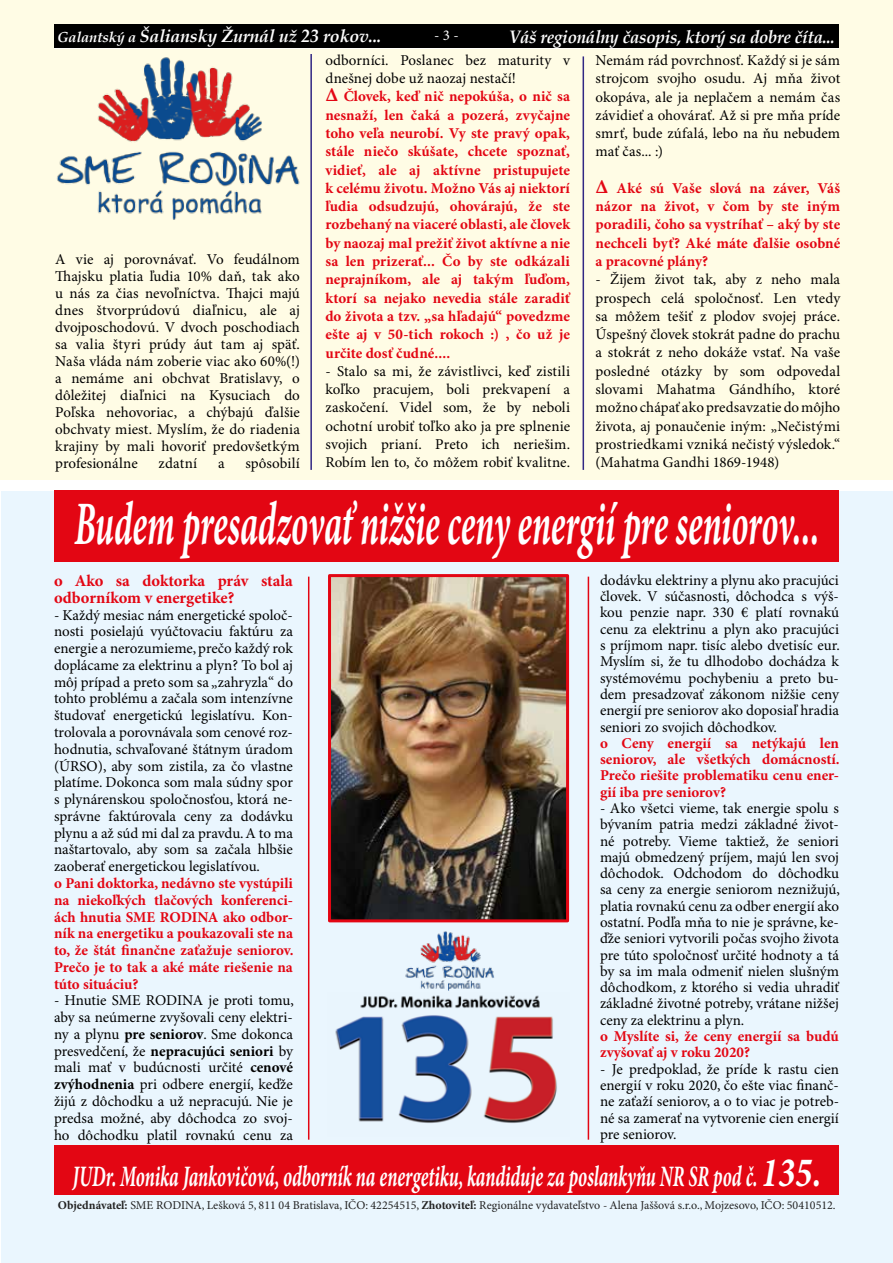
<style>
.page{position:relative;width:893px;height:1263px;background:#fff}
.page>*{position:absolute;margin:0;border:0;box-sizing:border-box;transform-origin:0 0}
.t1{font:italic 700 61.8px "Minion Pro";color:#fff;scale:.56 1}
.t2{font:italic 700 29.7px "Minion Pro";letter-spacing:-.005em;color:#fff;scale:.62 1}
.t3{font:italic 700 18px "Book Antiqua";letter-spacing:-.01em;color:#fff;scale:.93 1}
.t4{font:italic 700 17.7px "Book Antiqua";letter-spacing:-.01em;color:#fff}
.t5{font:700 16.5px/16.8px "Minion Pro";color:#e30613}
.t6{font:15px/16.4px "Minion Pro";color:#000;text-align:justify}
.t7{font:700 15px/18.3px "Minion Pro";color:#e30613;text-align:justify}
.t8{font:15px "Minion Pro";color:#fff}
.t9{font:12px "Minion Pro";color:#222}
.s1{font-size:14.55px}
.s2{font-weight:400;color:#000}
.s3{font-size:19.5px}
.s4{font-weight:700}
.s5{font-size:42px}
</style>
<div class="page">
<div style="left:2px;top:491px;width:891px;height:772px;background:#eaf6fe"></div>
<div style="left:0;top:0;width:893px;height:479px;background:#fffce5"></div>
<hr style="left:310px;top:54px;width:2px;height:416px;background:#312783">
<hr style="left:583px;top:56px;width:1px;height:414px;background:#312783">
<img style="left:56px;top:57px;width:244px;height:163px">
<div style="left:54px;top:490px;width:785px;height:71px;background:#e30613"></div>
<img style="left:332px;top:578px;width:233px;height:340px">
<div style="left:328px;top:574px;width:241px;height:348px;border:3px solid #e30613"></div>
<div style="left:54px;top:1146px;width:785px;height:49px;background:#e30613"></div>
<hr style="left:308px;top:577px;width:1px;height:563px;background:#e30613">
<hr style="left:588px;top:577px;width:1px;height:563px;background:#e30613">
<img style="left:405px;top:931px;width:89px;height:60px">
<img style="left:335px;top:995px;width:222px;height:128px">
<hr style="left:54px;top:47px;width:785px;height:2px;background:#fff">
<div style="left:54px;top:24px;width:785px;height:24px;background:#000"></div>
<p class="t4" style="left:57px;top:24px;width:326px"><span class="s1">Galantský a</span> Šaliansky Žurnál už 23 rokov...</p>
<p class="t8" style="left:434px;top:26px;width:26px">- 3 -</p>
<p class="t3" style="left:509px;top:24px;width:352px">Váš regionálny časopis, ktorý sa dobre číta...</p>
<p class="t6" style="left:55px;top:251px;width:246px;line-height:17.1px">A vie aj porovnávať. Vo feudálnom Thajsku platia ľudia 10% daň, tak ako u nás za čias nevoľníctva. Thajci majú dnes štvorprúdovú diaľnicu, ale aj dvojposchodovú. V dvoch poschodiach sa valia štyri prúdy áut tam aj späť.<br>Naša vláda nám zoberie viac ako 60%(!) a nemáme ani obchvat Bratislavy, o dôležitej diaľnici na Kysuciach do Poľska nehovoriac, a chýbajú ďalšie obchvaty miest. Myslím, že do riadenia krajiny by mali hovoriť predovšetkým profesionálne</p>
<p class="t6" style="left:159px;top:455px;width:40px">zdatní</p>
<p class="t6" style="left:218px;top:455px;width:8px">a</p>
<p class="t6" style="left:245px;top:455px;width:56px">spôsobilí</p>
<p class="t7" style="left:325px;top:52px;width:246px;text-align:left"><span class="s2">odborníci. Poslanec bez maturity v dnešnej dobe už naozaj nestačí!<br></span><span class="s3">∆</span> Človek, keď nič nepokúša, o nič sa nesnaží, len čaká a pozerá, zvyčajne toho veľa neurobí. Vy ste pravý opak, stále niečo skúšate, chcete spoznať, vidieť, ale aj aktívne pristupujete k celému životu. Možno Vás aj niektorí ľudia odsudzujú, ohovárajú, že ste rozbehaný na viaceré oblasti, ale človek by naozaj mal prežiť život aktívne a nie sa len prizerať... Čo by ste odkázali neprajníkom, ale aj takým ľuďom, ktorí sa nejako nevedia stále zaradiť do života a tzv. „sa hľadajú“ povedzme ešte aj v 50-tich rokoch :) , čo už je určite dosť čudné....</p>
<p class="t6" style="left:325px;top:362px;width:246px;line-height:18.3px">- Stalo sa mi, že závistlivci, keď zistili koľko pracujem, boli prekvapení a zaskočení. Videl som, že by neboli ochotní urobiť toľko ako ja pre splnenie svojich prianí. Preto ich neriešim.<br>Robím len to, čo môžem robiť kvalitne.</p>
<p class="t6" style="left:596px;top:52px;width:246px;line-height:18.3px">Nemám rád povrchnosť. Každý si je sám strojcom svojho osudu. Aj mňa život okopáva, ale ja neplačem a nemám čas závidieť a ohovárať. Až si pre mňa príde smrť, bude zúfalá, lebo na ňu nebudem mať čas... :)</p>
<p class="t7" style="left:596px;top:180px;width:246px"><span class="s3">∆</span> Aké sú Vaše slová na záver, Váš názor na život, v čom by ste iným poradili, čoho sa vystríhať – aký by ste nechceli byť? Aké máte ďalšie osobné a pracovné plány?</p>
<p class="t6" style="left:596px;top:271px;width:246px;line-height:18.3px">- Žijem život tak, aby z neho mala prospech celá spoločnosť. Len vtedy sa môžem tešiť z plodov svojej práce.<br>Úspešný človek stokrát padne do prachu a stokrát z neho dokáže vstať. Na vaše posledné otázky by som odpovedal slovami Mahatma Gándhího, ktoré možno chápať ako predsavzatie do môjho života, aj ponaučenie iným: „Nečistými prostriedkami vzniká nečistý výsledok.“ (Mahatma Gandhi 1869-1948)</p>
<h1 class="t1" style="left:74px;top:488px;width:1332px">Budem presadzovať nižšie ceny energií pre seniorov...</h1>
<p class="t5" style="left:54px;top:573px;width:240px">o Ako sa doktorka práv stala odborníkom v energetike?</p>
<p class="t6" style="left:54px;top:607px;width:240px;line-height:16.8px">- Každý mesiac nám energetické spoloč&shy;nosti posielajú vyúčtovaciu faktúru za energie a nerozumieme, prečo každý rok doplácame za elektrinu a plyn? To bol aj môj prípad a preto som sa „zahryzla“ do tohto problému a začala som intenzívne študovať energetickú legislatívu. Kon&shy;trolovala a porovnávala som cenové roz&shy;hodnutia, schvaľované štátnym úradom (ÚRSO), aby som zistila, za čo vlastne platíme. Dokonca som mala súdny spor s plynárenskou spoločnosťou, ktorá ne&shy;správne faktúrovala ceny za dodávku plynu a až súd mi dal za pravdu. A to ma naštartovalo, aby som sa začala hlbšie zaoberať energetickou legislatívou.</p>
<p class="t7" style="left:54px;top:875px;width:241px;line-height:16.8px">o Pani doktorka, nedávno ste vystúpili na niekoľkých tlačových konferenci&shy;ách hnutia SME RODINA ako odbor&shy;ník na energetiku a poukazovali ste na to, že štát finančne zaťažuje seniorov.<br>Prečo je to tak a aké máte riešenie na túto situáciu?</p>
<p class="t6" style="left:54px;top:993px;width:241px;line-height:16.8px">- Hnutie SME RODINA je proti tomu, aby sa neúmerne zvyšovali ceny elektri&shy;ny a plynu <span class="s4">pre seniorov</span>. Sme dokonca presvedčení, že <span class="s4">nepracujúci seniori</span> by mali mať v budúcnosti určité <span class="s4">cenové zvýhodnenia</span> pri odbere energií, keďže žijú z dôchodku a už nepracujú. Nie je predsa možné, aby dôchodca zo svoj&shy;ho dôchodku platil rovnakú cenu za</p>
<p class="t6" style="left:600px;top:572px;width:241px">dodávku elektriny a plynu ako pracujúci človek. V súčasnosti, dôchodca s výš&shy;kou penzie napr. 330 € platí rovnakú cenu za elektrinu a plyn ako pracujúci s príjmom napr. tisíc alebo dvetisíc eur.<br>Myslím si, že tu dlhodobo dochádza k systémovému pochybeniu a preto bu&shy;dem presadzovať zákonom nižšie ceny energií pre seniorov ako doposiaľ hradia seniori zo svojich dôchodkov.</p>
<p class="t7" style="left:600px;top:735px;width:241px;line-height:16.4px">o Ceny energií sa netýkajú len seniorov, ale všetkých domácností.<br>Prečo riešite problematiku cenu ener&shy;gií iba pre seniorov?</p>
<p class="t6" style="left:600px;top:801px;width:241px">- Ako všetci vieme, tak energie spolu s bývaním patria medzi základné život&shy;né potreby. Vieme taktiež, že seniori majú obmedzený príjem, majú len svoj dôchodok. Odchodom do dôchodku sa ceny za energie seniorom neznižujú, platia rovnakú cenu za odber energií ako ostatní. Podľa mňa to nie je správne, ke&shy;ďže seniori vytvorili počas svojho života pre túto spoločnosť určité hodnoty a tá by sa im mala odmeniť nielen slušným dôchodkom, z ktorého si vedia uhradiť základné životné potreby, vrátane nižšej ceny za elektrinu a plyn.</p>
<p class="t7" style="left:600px;top:1029px;width:240px;line-height:16.4px">o Myslíte si, že ceny energií sa budú zvyšovať aj v roku 2020?</p>
<p class="t6" style="left:600px;top:1061px;width:240px">- Je predpoklad, že príde k rastu cien energií v roku 2020, čo ešte viac finanč&shy;ne zaťaží seniorov, a o to viac je potreb&shy;né sa zamerať na vytvorenie cien energií pre seniorov.</p>
<h2 class="t2" style="left:73px;top:1158px;width:1209px">JUDr. Monika Jankovičová, odborník na energetiku, kandiduje za poslankyňu NR SR pod č. <span class="s5">135.</span></h2>
<p class="t9" style="left:58px;top:1198px;width:779px"><span class="s4">Objednávateľ:</span> SME RODINA, Lešková 5, 811 04 Bratislava, IČO: 42254515, <span class="s4">Zhotoviteľ:</span> Regionálne vydavateľstvo - Alena Jaššová s.r.o., Mojzesovo, IČO: 50410512.</p>
</div>
